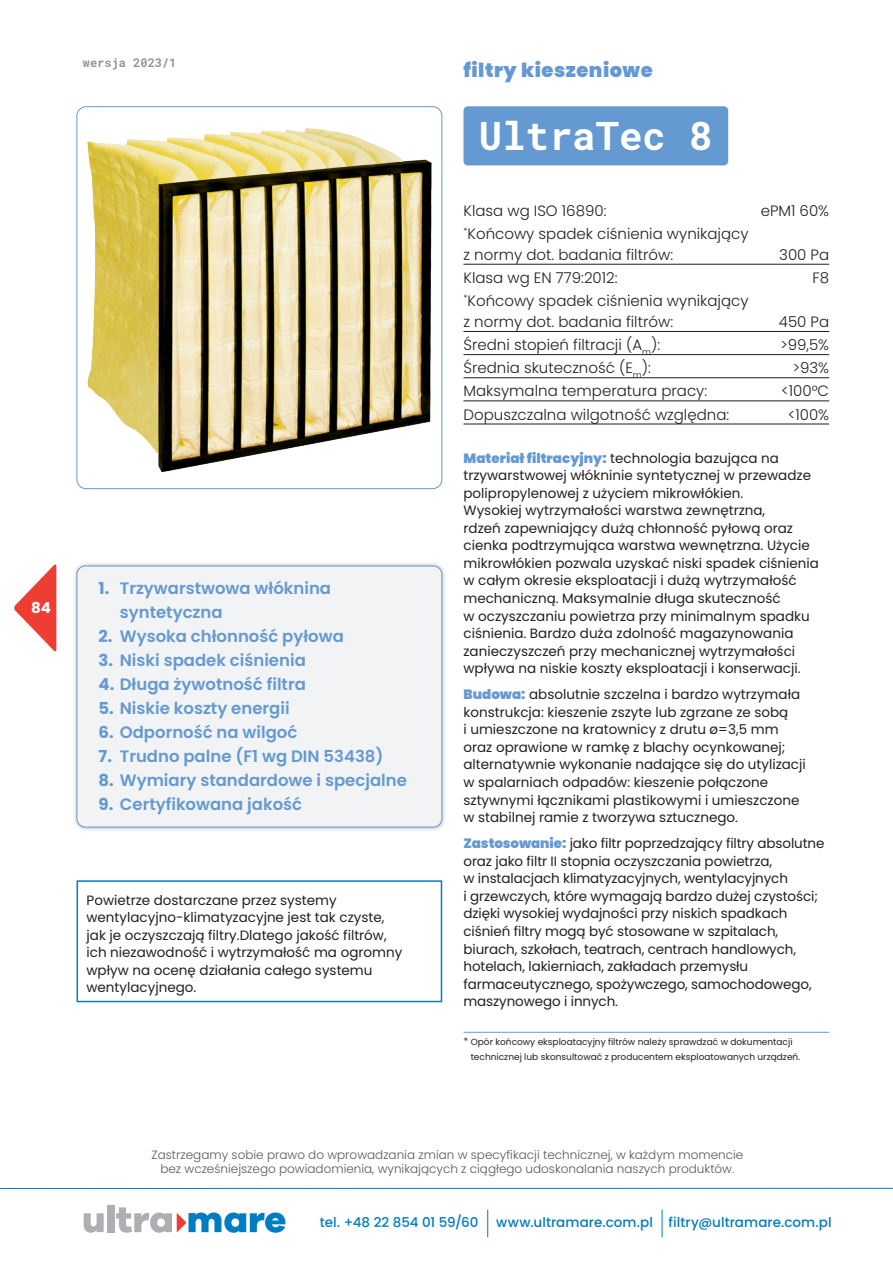
<style>
.page{position:relative;width:893px;height:1263px;background:#fff}
.page>*{position:absolute;margin:0;border:0;box-sizing:border-box;transform-origin:0 0}
.product_name{font:700 39px "Roboto Mono";color:#fff}
.t1{font:900 19.5px "Poppins";letter-spacing:.025em;color:#6599d1}
.t2{font:600 16.5px/24px "Poppins";color:#6599d1}
.dane{font:300 15px/21px "Poppins";color:#231f20}
.dane_bez_linii{font:300 15px "Poppins";color:#231f20}
.t3{font:700 15px "Poppins";color:#fff}
.text{font:13.5px/17.5px "Poppins";color:#231f20}
.t4{font:500 13.5px "Poppins";letter-spacing:.005em;color:#007cc2}
.t5{font:300 12px/14.4px "Poppins";color:#57585a;text-align:center}
.t6{font:700 12px "Roboto Mono";color:#939598}
.adnotacja{font:9px/15px "Poppins";color:#231f20}
.s1{font-weight:700}
.s2{font-weight:900;color:#6599d1}
.s3{font-weight:300;font-size:10.5px}
</style>
<div class="page">
<svg style="left:84px;top:1213px;width:20px;height:20px"></svg>
<div style="left:107px;top:1205px;width:7px;height:27px;background:#aeafb3"></div>
<svg style="left:116px;top:1207px;width:169px;height:26px"></svg>
<svg style="left:14px;top:564px;width:42px;height:88px"></svg>
<hr style="left:0;top:1188px;width:893px;height:1px;background:#007ac0">
<svg style="left:487px;top:1209px;width:1px;height:28px"></svg>
<svg style="left:662px;top:1209px;width:1px;height:28px"></svg>
<div style="left:463px;top:106px;width:265px;height:59px;background:#6599d1;border-radius:4px"></div>
<div style="left:72px;top:561px;width:375px;height:271px;background:#231f20;opacity:.3"></div>
<div style="left:77px;top:566px;width:365px;height:261px;background:#f2f3f4;border-radius:9px"></div>
<div style="left:77px;top:566px;width:365px;height:261px;border:1px solid #6599d1;border-radius:9px"></div>
<img style="left:77px;top:107px;width:365px;height:382px">
<div style="left:77px;top:106px;width:365px;height:383px;border:1px solid #6599d1;border-radius:9px"></div>
<hr style="left:463px;top:264px;width:366px;height:1px;background:#231f20">
<hr style="left:463px;top:331px;width:366px;height:1px;background:#231f20">
<hr style="left:463px;top:354px;width:366px;height:1px;background:#231f20">
<hr style="left:463px;top:377px;width:366px;height:1px;background:#231f20">
<hr style="left:463px;top:401px;width:366px;height:1px;background:#231f20">
<hr style="left:463px;top:424px;width:366px;height:1px;background:#231f20">
<hr style="left:463px;top:1032px;width:366px;height:1px;background:#6599d1">
<div style="left:77px;top:880px;width:365px;height:122px;border:2px solid #007cc2"></div>
<p class="t3" style="left:31px;top:599px;width:21px">84</p>
<p class="t6" style="left:83px;top:54px;width:95px">wersja 2023/1</p>
<h2 class="t1" style="left:463px;top:59px;width:191px">filtry kieszeniowe</h2>
<p class="product_name" style="left:479px;top:108px;width:235px">UltraTec 8</p>
<p class="dane_bez_linii" style="left:463px;top:202px;width:144px">Klasa wg ISO 16890:</p>
<p class="dane_bez_linii" style="left:761px;top:202px;width:70px">ePM1 60%</p>
<p class="dane" style="left:463px;top:223px;width:287px"><sup>*</sup>Końcowy spadek ciśnienia wynikający z normy dot. badania filtrów:</p>
<p class="dane" style="left:779px;top:244px;width:51px">300 Pa</p>
<p class="t2" style="left:120px;top:576px;width:213px;text-indent:-21px"><span class="s1">1.</span> Trzywarstwowa włóknina syntetyczna</p>
<p class="t2" style="left:99px;top:624px;width:247px"><span class="s1">2.</span> Wysoka chłonność pyłowa</p>
<p class="t2" style="left:99px;top:648px;width:209px"><span class="s1">3.</span> Niski spadek ciśnienia</p>
<p class="t2" style="left:99px;top:672px;width:209px"><span class="s1">4.</span> Długa żywotność filtra</p>
<p class="t2" style="left:99px;top:696px;width:193px"><span class="s1">5.</span> Niskie koszty energii</p>
<p class="t2" style="left:99px;top:720px;width:200px"><span class="s1">6.</span> Odporność na wilgoć</p>
<p class="t2" style="left:99px;top:744px;width:286px"><span class="s1">7.</span> Trudno palne (F1 wg DIN 53438)</p>
<p class="t2" style="left:99px;top:768px;width:310px"><span class="s1">8.</span> Wymiary standardowe i specjalne</p>
<p class="t2" style="left:99px;top:792px;width:205px"><span class="s1">9.</span> Certyfikowana jakość</p>
<p class="text" style="left:87px;top:891px;width:317px">Powietrze dostarczane przez systemy wentylacyjno-klimatyzacyjne jest tak czyste, jak je oczyszczają filtry.Dlatego jakość filtrów, ich niezawodność i wytrzymałość ma ogromny wpływ na ocenę działania całego systemu wentylacyjnego.</p>
<p class="dane_bez_linii" style="left:463px;top:269px;width:156px">Klasa wg EN 779:2012:</p>
<p class="dane_bez_linii" style="left:812px;top:269px;width:18px">F8</p>
<p class="dane" style="left:463px;top:290px;width:287px"><sup>*</sup>Końcowy spadek ciśnienia wynikający z normy dot. badania filtrów:</p>
<p class="dane" style="left:779px;top:311px;width:52px">450 Pa</p>
<p class="dane" style="left:463px;top:334px;width:198px">Średni stopień filtracji (A<sub>m</sub>):</p>
<p class="dane" style="left:780px;top:334px;width:50px">&gt;99,5%</p>
<p class="dane" style="left:463px;top:358px;width:189px">Średnia skuteczność (E<sub>m</sub>):</p>
<p class="dane" style="left:793px;top:358px;width:38px">&gt;93%</p>
<p class="dane" style="left:463px;top:381px;width:245px">Maksymalna temperatura pracy:</p>
<p class="dane" style="left:781px;top:381px;width:49px">&lt;100°C</p>
<p class="dane" style="left:463px;top:404px;width:267px">Dopuszczalna wilgotność względna:</p>
<p class="dane" style="left:788px;top:404px;width:43px">&lt;100%</p>
<p class="text" style="left:463px;top:449px;width:357px"><span class="s2">Materiał filtracyjny:</span> technologia bazująca na trzywarstwowej włókninie syntetycznej w przewadze polipropylenowej z użyciem mikrowłókien.<br>Wysokiej wytrzymałości warstwa zewnętrzna,<br>rdzeń zapewniający dużą chłonność pyłową oraz cienka podtrzymująca warstwa wewnętrzna. Użycie mikrowłókien pozwala uzyskać niski spadek ciśnienia w całym okresie eksploatacji i dużą wytrzymałość mechaniczną. Maksymalnie długa skuteczność<br>w oczyszczaniu powietrza przy minimalnym spadku ciśnienia. Bardzo duża zdolność magazynowania zanieczyszczeń przy mechanicznej wytrzymałości wpływa na niskie koszty eksploatacji i konserwacji.</p>
<p class="text" style="left:463px;top:686px;width:344px"><span class="s2">Budowa:</span> absolutnie szczelna i bardzo wytrzymała konstrukcja: kieszenie zszyte lub zgrzane ze sobą<br>i umieszczone na kratownicy z drutu ø=3,5 mm oraz oprawione w ramkę z blachy ocynkowanej; alternatywnie wykonanie nadające się do utylizacji w spalarniach odpadów: kieszenie połączone sztywnymi łącznikami plastikowymi i umieszczone w stabilnej ramie z tworzywa sztucznego.</p>
<p class="text" style="left:463px;top:835px;width:362px"><span class="s2">Zastosowanie:</span> jako filtr poprzedzający filtry absolutne oraz jako filtr II stopnia oczyszczania powietrza,<br>w instalacjach klimatyzacyjnych, wentylacyjnych<br>i grzewczych, które wymagają bardzo dużej czystości; dzięki wysokiej wydajności przy niskich spadkach ciśnień filtry mogą być stosowane w szpitalach, biurach, szkołach, teatrach, centrach handlowych, hotelach, lakierniach, zakładach przemysłu farmaceutycznego, spożywczego, samochodowego, maszynowego i innych.</p>
<p class="adnotacja" style="left:471px;top:1035px;width:331px;text-indent:-7px"><span class="s3">*</span> Opór końcowy eksploatacyjny filtrów należy sprawdzać w dokumentacji technicznej lub skonsultować z producentem eksploatowanych urządzeń.</p>
<p class="t5" style="left:151px;top:1148px;width:593px">Zastrzegamy sobie prawo do wprowadzania zmian w specyfikacji technicznej, w każdym momencie bez wcześniejszego powiadomienia, wynikających z ciągłego udoskonalania naszych produktów.</p>
<p class="t4" style="left:320px;top:1215px;width:160px">tel. +48 22 854 01 59/60</p>
<p class="t4" style="left:496px;top:1215px;width:337px">www.ultramare.com.pl filtry@ultramare.com.pl</p>
</div>
